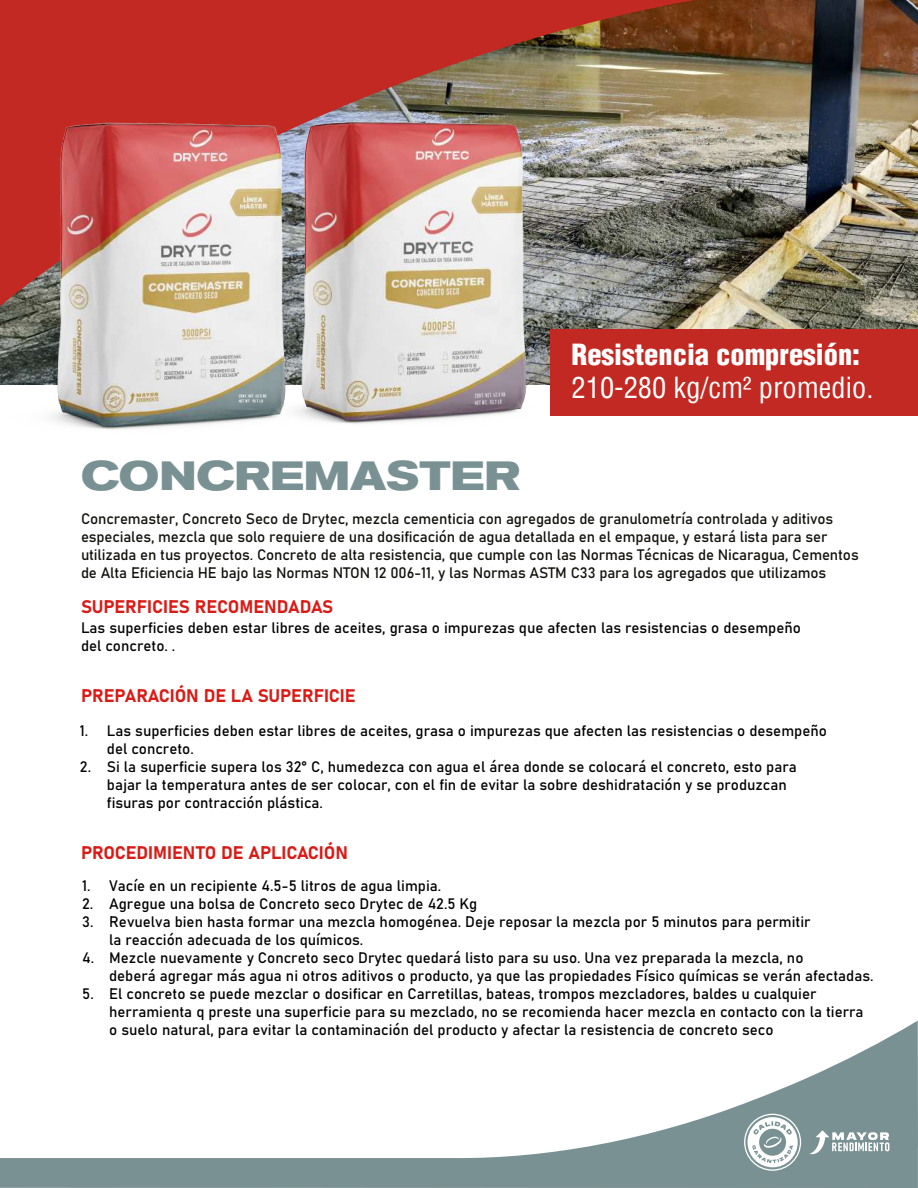
<style>
.page{position:relative;width:918px;height:1188px;background:#fff}
.page>*{position:absolute;margin:0;border:0;box-sizing:border-box;transform-origin:0 0}
.t1{font:700 expanded 40.5px "Akzidenz Grotesk BE";color:#7a9193}
.t2{font:900 condensed 28.5px "Helvetica";color:#fff}
.t3{font:condensed 28.5px "Helvetica";color:#fff}
.t4{font:18px "Bahnschrift";color:#da1a15}
.t5{font:15px/18px "Bahnschrift";color:#000}
.t6{font:15px/18px "Bahnschrift";letter-spacing:-.01em;color:#12100b}
</style>
<div class="page">
<img style="left:0;top:0;width:918px;height:317px">
<svg style="left:0;top:1021px;width:918px;height:167px"></svg>
<svg style="left:744px;top:1114px;width:57px;height:57px"></svg>
<svg style="left:809px;top:1130px;width:80px;height:24px"></svg>
<div style="left:550px;top:329px;width:368px;height:87px;background:#c22922"></div>
<img style="left:413px;top:35px;width:240px;height:386px">
<img style="left:0;top:35px;width:413px;height:394px">
<h2 class="t2" style="left:572px;top:336px;width:290px">Resistencia compresión:</h2>
<h2 class="t3" style="left:572px;top:369px;width:303px">210-280 kg/cm² promedio.</h2>
<h1 class="t1" style="left:81px;top:452px;width:440px">CONCREMASTER</h1>
<p class="t6" style="left:81px;top:509px;width:779px">Concremaster, Concreto Seco de Drytec, mezcla cementicia con agregados de granulometría controlada y aditivos especiales, mezcla que solo requiere de una dosificación de agua detallada en el empaque, y estará lista para ser utilizada en tus proyectos. Concreto de alta resistencia, que cumple con las Normas Técnicas de Nicaragua, Cementos de Alta Eficiencia HE bajo las Normas NTON 12 006-11, y las Normas ASTM C33 para los agregados que utilizamos</p>
<p class="t4" style="left:81px;top:593px;width:254px">SUPERFICIES RECOMENDADAS</p>
<p class="t5" style="left:81px;top:617px;width:722px">Las superficies deben estar libres de aceites, grasa o impurezas que afecten las resistencias o desempeño del concreto. .</p>
<p class="t4" style="left:81px;top:682px;width:276px">PREPARACIÓN DE LA SUPERFICIE</p>
<p class="t5" style="left:107px;top:721px;width:722px;text-indent:-27px">1. Las superficies deben estar libres de aceites, grasa o impurezas que afecten las resistencias o desempeño del concreto.</p>
<p class="t5" style="left:107px;top:757px;width:691px;text-indent:-27px">2. Si la superficie supera los 32° C, humedezca con agua el área donde se colocará el concreto, esto para bajar la temperatura antes de ser colocar, con el fin de evitar la sobre deshidratación y se produzcan fisuras por contracción plástica.</p>
<p class="t4" style="left:81px;top:839px;width:268px">PROCEDIMIENTO DE APLICACIÓN</p>
<p class="t5" style="left:82px;top:876px;width:360px">1. Vacíe en un recipiente 4.5-5 litros de agua limpia.</p>
<p class="t5" style="left:82px;top:894px;width:397px">2. Agregue una bolsa de Concreto seco Drytec de 42.5 Kg</p>
<p class="t5" style="left:109px;top:912px;width:703px;text-indent:-27px">3. Revuelva bien hasta formar una mezcla homogénea. Deje reposar la mezcla por 5 minutos para permitir la reacción adecuada de los químicos.</p>
<p class="t5" style="left:109px;top:948px;width:766px;text-indent:-27px">4. Mezcle nuevamente y Concreto seco Drytec quedará listo para su uso. Una vez preparada la mezcla, no<br>deberá agregar más agua ni otros aditivos o producto, ya que las propiedades Físico químicas se verán afectadas.</p>
<p class="t5" style="left:109px;top:984px;width:756px;text-indent:-27px">5. El concreto se puede mezclar o dosificar en Carretillas, bateas, trompos mezcladores, baldes u cualquier herramienta q preste una superficie para su mezclado, no se recomienda hacer mezcla en contacto con la tierra o suelo natural, para evitar la contaminación del producto y afectar la resistencia de concreto seco</p>
</div>
